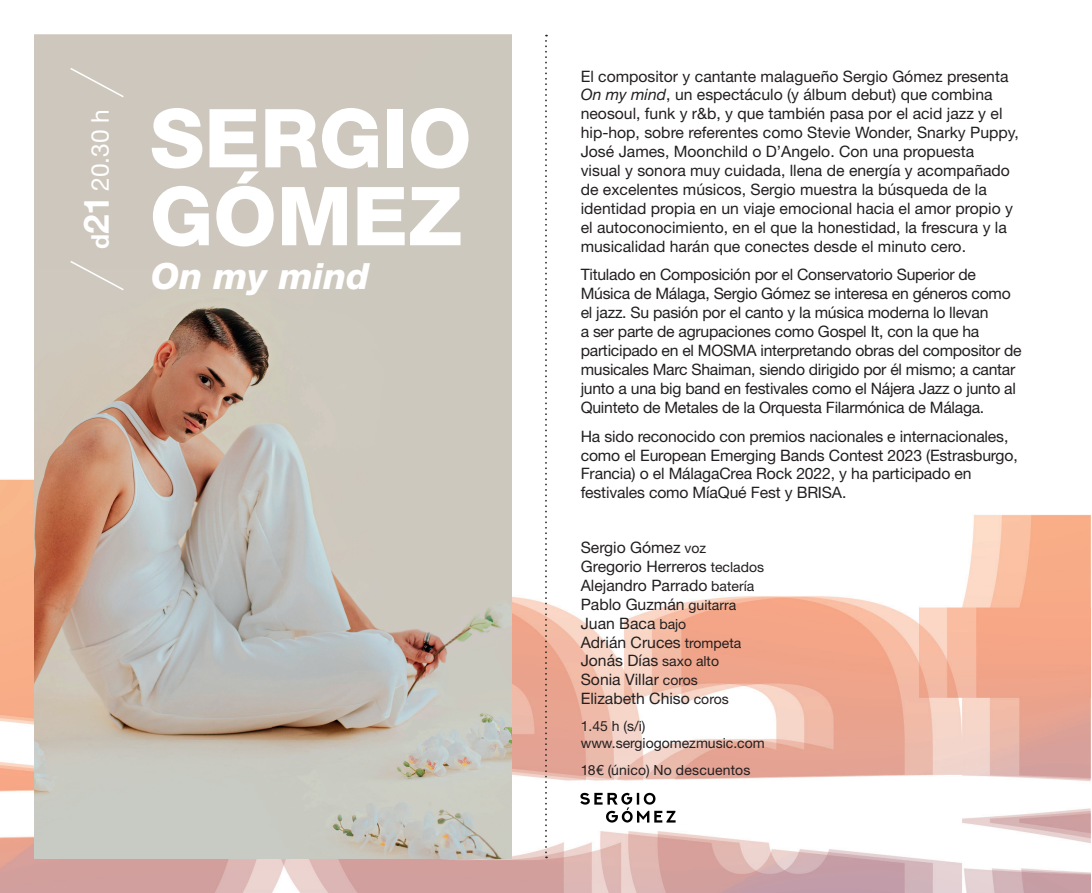
<style>
.page{position:relative;width:1092px;height:893px;background:#fff}
.page>*{position:absolute;margin:0;border:0;box-sizing:border-box;transform-origin:0 0}
.t1{font:800 81.55px/77.9px "Helvetica Neue LT Std";color:#fff}
.t2{font:italic 800 36.23px "Helvetica Neue LT Std";color:#fff}
.t3{font:24.5px "Helvetica Neue LT Std";color:#fff}
.t4{font:15.75px/18.9px "Helvetica Neue LT Std";letter-spacing:-.01em;color:#231f20}
.t5{font:14px/16.8px "Helvetica Neue LT Std";color:#231f20}
.s1{font-weight:700}
.s2{font-weight:700;font-size:35px}
.s3{font-style:italic}
.s4{font-size:14px}
</style>
<div class="page">
<img style="left:0;top:34px;width:1090px;height:859px">
<img style="left:35px;top:35px;width:476px;height:823px">
<svg style="left:69px;top:66px;width:56px;height:33px;background:#d0c9c0"></svg>
<svg style="left:69px;top:259px;width:56px;height:33px;background:#d0cac0"></svg>
<img style="left:580px;top:793px;width:95px;height:30px">
<svg style="left:545px;top:35px;width:2px;height:823px"></svg>
<h3 class="t3" style="left:85px;top:249px;width:141px;rotate:-90deg"><span class="s1">d</span><span class="s2">21</span> 20.30 h</h3>
<h1 class="t1" style="left:150px;top:99px;width:323px">SERGIO<br>GÓMEZ</h1>
<h2 class="t2" style="left:151px;top:255px;width:219px">On my mind</h2>
<p class="t4" style="left:580px;top:66px;width:439px">El compositor y cantante malagueño Sergio Gómez presenta <span class="s3">On my mind</span>, un espectáculo (y álbum debut) que combina neosoul, funk y r&amp;b, y que también pasa por el acid jazz y el hip-hop, sobre referentes como Stevie Wonder, Snarky Puppy, José James, Moonchild o D’Angelo. Con una propuesta<br>visual y sonora muy cuidada, llena de energía y acompañado de excelentes músicos, Sergio muestra la búsqueda de la identidad propia en un viaje emocional hacia el amor propio y el autoconocimiento, en el que la honestidad, la frescura y la musicalidad harán que conectes desde el minuto cero.</p>
<p class="t4" style="left:580px;top:265px;width:442px">Titulado en Composición por el Conservatorio Superior de Música de Málaga, Sergio Gómez se interesa en géneros como el jazz. Su pasión por el canto y la música moderna lo llevan<br>a ser parte de agrupaciones como Gospel It, con la que ha participado en el MOSMA interpretando obras del compositor de musicales Marc Shaiman, siendo dirigido por él mismo; a cantar junto a una big band en festivales como el Nájera Jazz o junto al Quinteto de Metales de la Orquesta Filarmónica de Málaga.</p>
<p class="t4" style="left:580px;top:426px;width:438px">Ha sido reconocido con premios nacionales e internacionales, como el European Emerging Bands Contest 2023 (Estrasburgo, Francia) o el MálagaCrea Rock 2022, y ha participado en festivales como MíaQué Fest y BRISA.</p>
<p class="t4" style="left:580px;top:538px;width:185px">Sergio Gómez <span class="s4">voz<br></span>Gregorio Herreros <span class="s4">teclados<br></span>Alejandro Parrado <span class="s4">batería<br></span>Pablo Guzmán <span class="s4">guitarra<br></span>Juan Baca <span class="s4">bajo<br></span>Adrián Cruces <span class="s4">trompeta<br></span>Jonás Días <span class="s4">saxo alto<br></span>Sonia Villar <span class="s4">coros<br></span>Elizabeth Chiso <span class="s4">coros</span></p>
<p class="t5" style="left:580px;top:717px;width:185px">1.45 h (s/i) www.sergiogomezmusic.com</p>
<p class="t5" style="left:580px;top:761px;width:171px">18€ (único) No descuentos</p>
</div>
